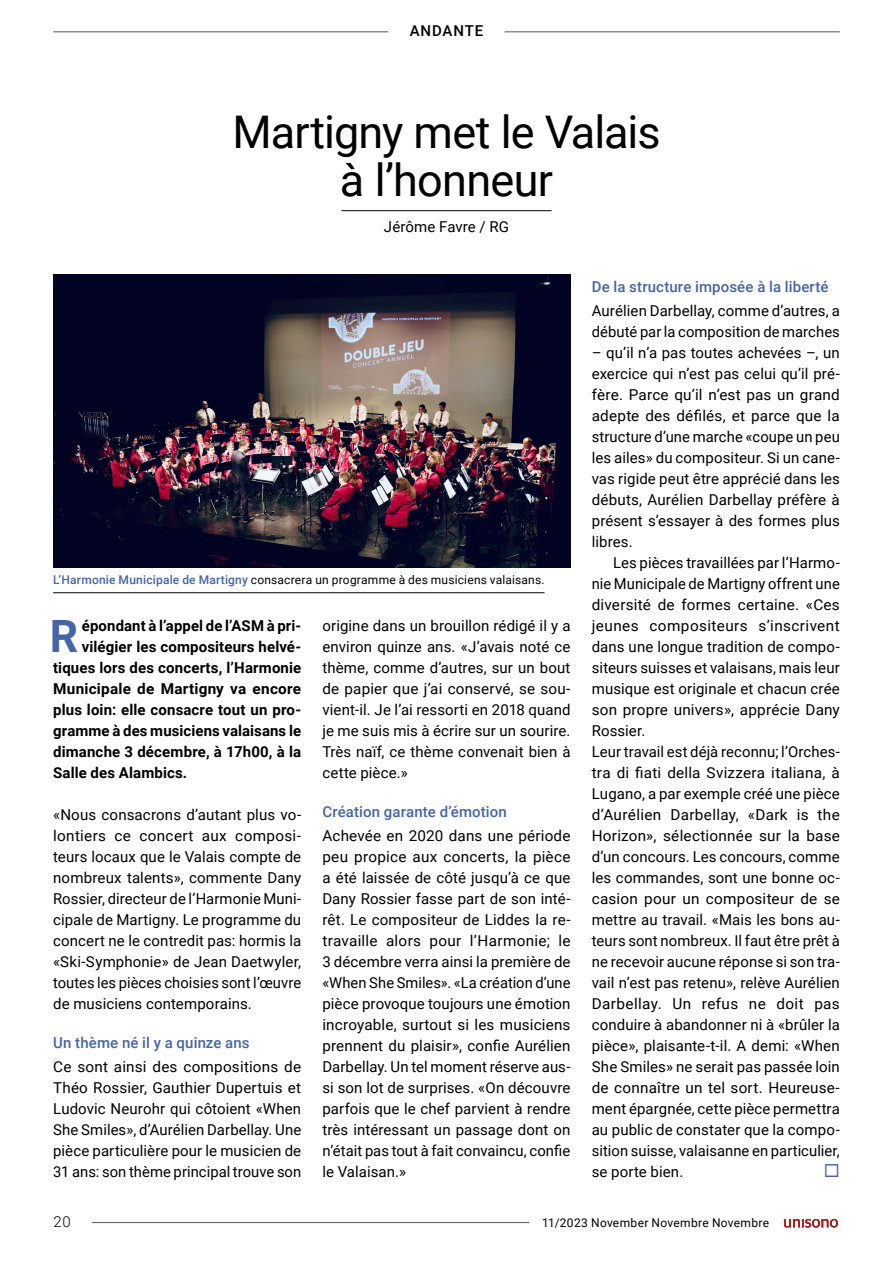
<style>
.page{position:relative;width:893px;height:1263px;background:#fff}
.page>*{position:absolute;margin:0;border:0;box-sizing:border-box;transform-origin:0 0}
.t1{font:45px/48px "Roboto";letter-spacing:-.02em;color:#000;text-align:center}
.t2{font:700 44.55px "Roboto";color:#4665a6}
.t3{font:15px/21px "Roboto";letter-spacing:.005em;color:#000;text-align:justify}
.t4{font:700 15px "Roboto";letter-spacing:.01em;color:#000}
.t5{font:500 15px "Roboto";letter-spacing:.01em;color:#4665a6}
.t6{font:500 15px "Roboto";letter-spacing:.06em;color:#000}
.t7{font:300 15px "Roboto";color:#000}
.t8{font:12px "Roboto";letter-spacing:.02em;color:#000}
.s1{font-weight:500;color:#4665a6}
</style>
<div class="page">
<hr style="left:53px;top:1222px;width:476px;height:1px;background:#575756">
<div style="left:32px;top:1219px;width:60px;height:6px;background:#fff"></div>
<svg style="left:784px;top:1219px;width:54px;height:8px"></svg>
<hr style="left:53px;top:31px;width:787px;height:1px;background:#575756">
<div style="left:388px;top:28px;width:117px;height:6px;background:#fff"></div>
<hr style="left:341px;top:210px;width:211px;height:1px;background:#000">
<img style="left:53px;top:274px;width:517px;height:293px">
<hr style="left:53px;top:592px;width:491px;height:1px;background:#000">
<p class="t6" style="left:410px;top:23px;width:75px">ANDANTE</p>
<h1 class="t1" style="left:232px;top:109px;width:430px">Martigny met le Valais à l’honneur</h1>
<p class="t3" style="left:384px;top:217px;width:127px">Jérôme Favre / RG</p>
<p class="t8" style="left:53px;top:573px;width:493px"><span class="s1">L’Harmonie Municipale de Martigny</span> consacrera un programme à des musiciens valaisans.</p>
<h2 class="t2" style="left:50px;top:611px;width:30px">R</h2>
<p class="t4" style="left:82px;top:617px;width:221px">épondant à l’appel de l’ASM à pri-</p>
<p class="t4" style="left:82px;top:638px;width:221px">vilégier les compositeurs helvé-</p>
<p class="t4" style="left:53px;top:659px;width:250px">tiques lors des concerts, l’Harmonie</p>
<p class="t4" style="left:53px;top:680px;width:250px">Municipale de Martigny va encore</p>
<p class="t4" style="left:53px;top:701px;width:250px">plus loin: elle consacre tout un pro-</p>
<p class="t4" style="left:53px;top:722px;width:249px">gramme à des musiciens valaisans le</p>
<p class="t4" style="left:53px;top:743px;width:250px">dimanche 3 décembre, à 17h00, à la</p>
<p class="t4" style="left:53px;top:764px;width:136px">Salle des Alambics.</p>
<p class="t3" style="left:53px;top:805px;width:250px">«Nous consacrons d’autant plus vo&shy;lontiers ce concert aux composi&shy;teurs locaux que le Valais compte de nombreux talents», commente Dany Rossier, directeur de l’Harmonie Muni&shy;cipale de Martigny. Le programme du concert ne le contredit pas: hormis la «Ski-Symphonie» de Jean Daetwyler, toutes les pièces choisies sont l’œuvre de musiciens contemporains.</p>
<p class="t5" style="left:53px;top:1034px;width:198px">Un thème né il y a quinze ans</p>
<p class="t3" style="left:53px;top:1057px;width:250px">Ce sont ainsi des compositions de Théo Rossier, Gauthier Dupertuis et Ludovic Neurohr qui côtoient «When She Smiles», d’Aurélien Darbellay. Une pièce particulière pour le musicien de 31 ans: son thème principal trouve son</p>
<p class="t3" style="left:322px;top:616px;width:250px">origine dans un brouillon rédigé il y a environ quinze ans. «J’avais noté ce thème, comme d’autres, sur un bout de papier que j’ai conservé, se sou&shy;vient-il. Je l’ai ressorti en 2018 quand je me suis mis à écrire sur un sourire.<br>Très naïf, ce thème convenait bien à cette pièce.»</p>
<p class="t5" style="left:322px;top:803px;width:186px">Création garante d’émotion</p>
<p class="t3" style="left:322px;top:826px;width:250px">Achevée en 2020 dans une période peu propice aux concerts, la pièce a été laissée de côté jusqu’à ce que Dany Rossier fasse part de son inté&shy;rêt. Le compositeur de Liddes la re&shy;travaille alors pour l’Harmonie; le 3 décembre verra ainsi la première de «When She Smiles». «La création d’une pièce provoque toujours une émotion incroyable, surtout si les musiciens prennent du plaisir», confie Aurélien Darbellay. Un tel moment réserve aus&shy;si son lot de surprises. «On découvre parfois que le chef parvient à rendre très intéressant un passage dont on n’était pas tout à fait convaincu, confie le Valaisan.»</p>
<p class="t5" style="left:592px;top:278px;width:238px">De la structure imposée à la liberté</p>
<p class="t3" style="left:592px;top:301px;width:250px">Aurélien Darbellay, comme d’autres, a débuté par la composition de marches</p>
<p class="t3" style="left:592px;top:343px;width:250px">– qu’il n’a pas toutes achevées –, un exercice qui n’est pas celui qu’il pré&shy;fère. Parce qu’il n’est pas un grand adepte des défilés, et parce que la structure d’une marche «coupe un peu les ailes» du compositeur. Si un cane&shy;vas rigide peut être apprécié dans les débuts, Aurélien Darbellay préfère à présent s’essayer à des formes plus libres.</p>
<p class="t3" style="left:592px;top:553px;width:250px;text-align:left;text-indent:21px">Les pièces travaillées par l’Harmo&shy;nie Municipale de Martigny offrent une diversité de formes certaine. «Ces jeunes compositeurs s’inscrivent dans une longue tradition de compo&shy;siteurs suisses et valaisans, mais leur musique est originale et chacun crée son propre univers», apprécie Dany Rossier.<br>Leur travail est déjà reconnu; l’Orches&shy;tra di fiati della Svizzera italiana, à Lugano, a par exemple créé une pièce d’Aurélien Darbellay, «Dark is the Horizon», sélectionnée sur la base d’un concours. Les concours, comme les commandes, sont une bonne oc&shy;casion pour un compositeur de se mettre au travail. «Mais les bons au&shy;teurs sont nombreux. Il faut être prêt à ne recevoir aucune réponse si son tra&shy;vail n’est pas retenu», relève Aurélien Darbellay. Un refus ne doit pas conduire à abandonner ni à «brûler la pièce», plaisante-t-il. A demi: «When She Smiles» ne serait pas passée loin de connaître un tel sort. Heureuse&shy;ment épargnée, cette pièce permettra au public de constater que la compo&shy;sition suisse, valaisanne en particulier, se porte bien.</p>
<p class="t7" style="left:53px;top:1213px;width:19px">20</p>
<p class="t8" style="left:542px;top:1216px;width:228px">11/2023 November Novembre Novembre</p>
</div>
